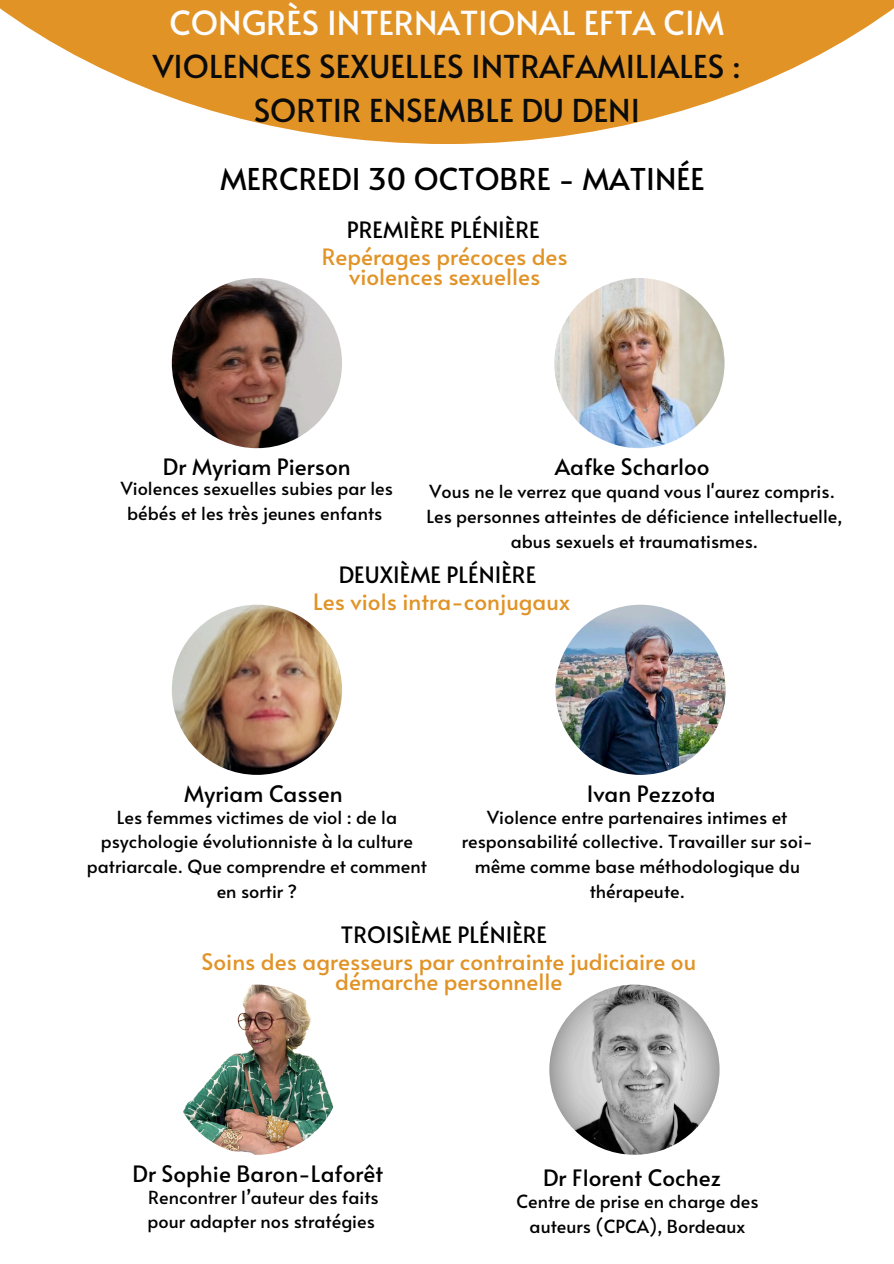
<style>
.page{position:relative;width:894px;height:1264px;background:#fff}
.page>*{position:absolute;margin:0;border:0;box-sizing:border-box;transform-origin:0 0}
.t1{font:33px "Alata";color:#fdfdfd}
.t2{font:31.5px/43.8px "Alata";color:#0b0b0b;text-align:center}
.t3{font:30px "Alata";color:#000}
.t4{font:22.5px "Alata";color:#000}
.t5{font:22.5px/20.2px "Alata";color:#e19326;text-align:center}
.t6{font:18px/24.8px "Alata";color:#000;text-align:center}
</style>
<div class="page">
<svg style="left:0;top:0;width:893px;height:144px;fill:#e19326"></svg>
<img style="left:172px;top:278px;width:170px;height:170px;border-radius:50%">
<img style="left:172px;top:984px;width:170px;height:170px;border-radius:50%">
<img style="left:554px;top:278px;width:170px;height:170px;border-radius:50%">
<img style="left:555px;top:604px;width:170px;height:171px;border-radius:50%">
<img style="left:172px;top:604px;width:170px;height:171px;border-radius:50%">
<img style="left:549px;top:984px;width:170px;height:170px;border-radius:50%">
<h3 class="t1" style="left:169px;top:-1px;width:556px">CONGRÈS INTERNATIONAL EFTA CIM</h3>
<p class="t2" style="left:153px;top:43px;width:589px">VIOLENCES SEXUELLES INTRAFAMILIALES :<br>SORTIR ENSEMBLE DU DENI</p>
<h3 class="t3" style="left:220px;top:157px;width:485px">MERCREDI 30 OCTOBRE - MATINÉE</h3>
<h3 class="t4" style="left:347px;top:213px;width:194px">PREMIÈRE PLÉNIÈRE</h3>
<p class="t5" style="left:321px;top:245px;width:247px">Repérages précoces des violences sexuelles</p>
<h2 class="t4" style="left:163px;top:450px;width:189px">Dr Myriam Pierson</h2>
<h1 class="t4" style="left:554px;top:450px;width:156px">Aafke Scharloo</h1>
<h3 class="t6" style="left:121px;top:475px;width:273px">Violences sexuelles subies par les bébés et les très jeunes enfants</h3>
<h3 class="t6" style="left:429px;top:478px;width:406px">Vous ne le verrez que quand vous l'aurez compris.</h3>
<p class="t6" style="left:426px;top:503px;width:417px">Les personnes atteintes de déficience intellectuelle, abus sexuels et traumatismes.</p>
<p class="t4" style="left:339px;top:558px;width:199px">DEUXIÈME PLÉNIÈRE</p>
<p class="t5" style="left:313px;top:590px;width:258px">Les viols intra-conjugaux</p>
<p class="t4" style="left:184px;top:777px;width:160px">Myriam Cassen</p>
<p class="t6" style="left:87px;top:804px;width:341px">Les femmes victimes de viol : de la psychologie évolutionniste à la culture patriarcale. Que comprendre et comment en sortir ?</p>
<h3 class="t4" style="left:586px;top:777px;width:130px">Ivan Pezzota</h3>
<h3 class="t6" style="left:461px;top:804px;width:353px">Violence entre partenaires intimes et responsabilité collective. Travailler sur soi&shy;même comme base méthodologique du thérapeute.</h3>
<h1 class="t4" style="left:341px;top:918px;width:207px">TROISIÈME PLÉNIÈRE</h1>
<h1 class="t5" style="left:201px;top:950px;width:496px">Soins des agresseurs par contrainte judiciaire ou démarche personnelle</h1>
<h3 class="t4" style="left:132px;top:1156px;width:252px">Dr Sophie Baron-Laforêt</h3>
<h2 class="t6" style="left:147px;top:1183px;width:232px;text-align:left">Rencontrer l’auteur des faits pour adapter nos stratégies</h2>
<h3 class="t4" style="left:543px;top:1161px;width:179px">Dr Florent Cochez</h3>
<h2 class="t6" style="left:516px;top:1188px;width:243px">Centre de prise en charge des auteurs (CPCA), Bordeaux</h2>
</div>
